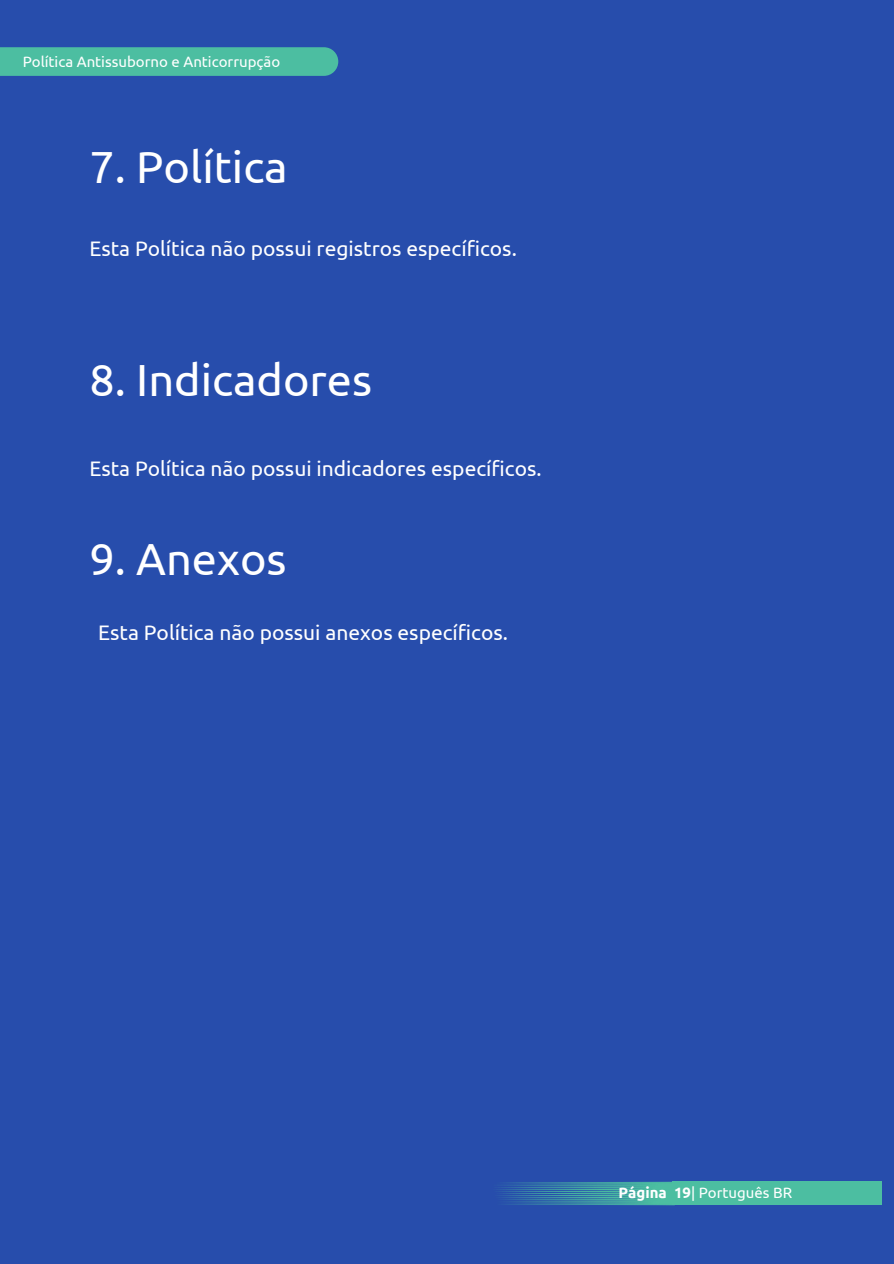
<style>
.page{position:relative;width:894px;height:1264px;background:#fff}
.page>*{position:absolute;margin:0;border:0;box-sizing:border-box;transform-origin:0 0}
.t1{font:45px "Ubuntu";color:#fff}
.t2{font:21px "Ubuntu";color:#fff}
.t3{font:15px "Ubuntu";color:#fff}
.s1{font-weight:700}
</style>
<div class="page">
<div style="left:0;top:0;width:893px;height:1263px;background:#274dac"></div>
<img style="left:498px;top:1181px;width:183px;height:25px">
<div style="left:671px;top:1181px;width:210px;height:23px;background:#4cbea1"></div>
<svg style="left:0;top:47px;width:338px;height:29px;background:#4bbba1"></svg>
<h2 class="t3" style="left:23px;top:53px;width:259px">Política Antissuborno e Anticorrupção</h2>
<h1 class="t1" style="left:89px;top:141px;width:200px">7. Política</h1>
<h2 class="t2" style="left:89px;top:236px;width:429px">Esta Política não possui registros específicos.</h2>
<h1 class="t1" style="left:89px;top:354px;width:284px">8. Indicadores</h1>
<h2 class="t2" style="left:89px;top:456px;width:453px">Esta Política não possui indicadores específicos.</h2>
<p class="t1" style="left:89px;top:533px;width:199px">9. Anexos</p>
<p class="t2" style="left:98px;top:620px;width:411px">Esta Política não possui anexos específicos.</p>
<h1 class="t3" style="left:618px;top:1183px;width:175px"><span class="s1">Página 19</span>| Português BR</h1>
</div>
